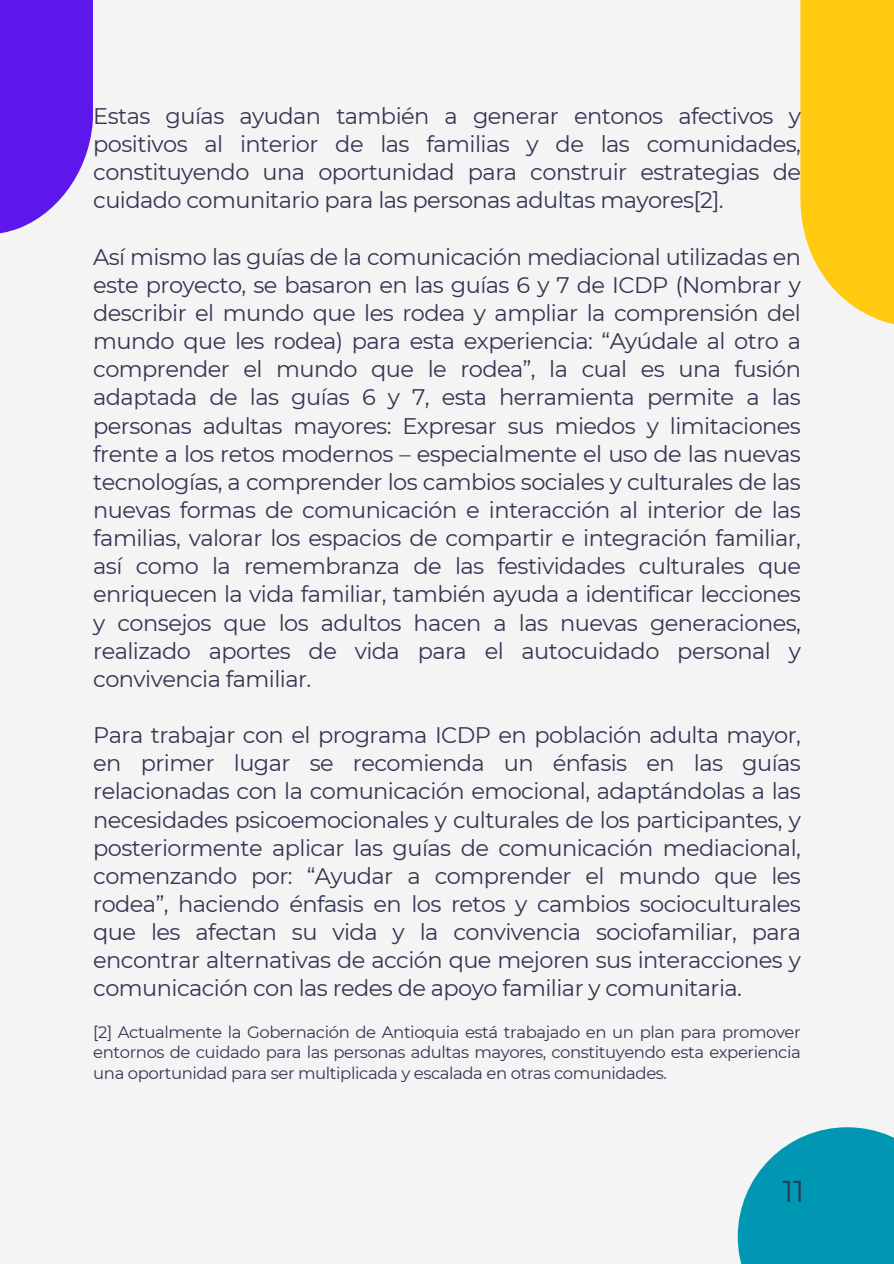
<style>
.page{position:relative;width:894px;height:1264px;background:#fff}
.page>*{position:absolute;margin:0;border:0;box-sizing:border-box;transform-origin:0 0}
.t1{font:30px "Montserrat";color:#333652}
.t2{font:22.5px/28.2px "Montserrat";letter-spacing:-.025em;color:#333652;text-align:justify}
.t3{font:16.5px/20.2px "Montserrat";letter-spacing:-.025em;color:#333652;text-align:justify}
</style>
<div class="page">
<div style="left:0;top:0;width:893px;height:1263px;background:#f4f4f4"></div>
<div style="left:0;top:0;width:93px;height:235px;background:#5e17eb"></div>
<div style="left:800px;top:0;width:93px;height:328px;background:#ffca10"></div>
<div style="left:737px;top:1127px;width:156px;height:136px;background:#0097b2"></div>
<h1 class="t2" style="left:93px;top:102px;width:709px">Estas guías ayudan también a generar entonos afectivos y positivos al interior de las familias y de las comunidades, constituyendo una oportunidad para construir estrategias de cuidado comunitario para las personas adultas mayores[2].</h1>
<h1 class="t2" style="left:93px;top:242px;width:709px">Así mismo las guías de la comunicación mediacional utilizadas en este proyecto, se basaron en las guías 6 y 7 de ICDP (Nombrar y describir el mundo que les rodea y ampliar la comprensión del mundo que les rodea) para esta experiencia: “Ayúdale al otro a comprender el mundo que le rodea”, la cual es una fusión adaptada de las guías 6 y 7, esta herramienta permite a las personas adultas mayores: Expresar sus miedos y limitaciones frente a los retos modernos – especialmente el uso de las nuevas tecnologías, a comprender los cambios sociales y culturales de las nuevas formas de comunicación e interacción al interior de las familias, valorar los espacios de compartir e integración familiar, así como la remembranza de las festividades culturales que enriquecen la vida familiar, también ayuda a identificar lecciones y consejos que los adultos hacen a las nuevas generaciones, realizado aportes de vida para el autocuidado personal y convivencia familiar.</h1>
<h1 class="t2" style="left:93px;top:721px;width:709px">Para trabajar con el programa ICDP en población adulta mayor, en primer lugar se recomienda un énfasis en las guías relacionadas con la comunicación emocional, adaptándolas a las necesidades psicoemocionales y culturales de los participantes, y posteriormente aplicar las guías de comunicación mediacional, comenzando por: “Ayudar a comprender el mundo que les rodea”, haciendo énfasis en los retos y cambios socioculturales que les afectan su vida y la convivencia sociofamiliar, para encontrar alternativas de acción que mejoren sus interacciones y comunicación con las redes de apoyo familiar y comunitaria.</h1>
<p class="t3" style="left:93px;top:1021px;width:709px">[2] Actualmente la Gobernación de Antioquia está trabajado en un plan para promover entornos de cuidado para las personas adultas mayores, constituyendo esta experiencia una oportunidad para ser multiplicada y escalada en otras comunidades.</p>
<p class="t1" style="left:782px;top:1173px;width:23px">11</p>
</div>
